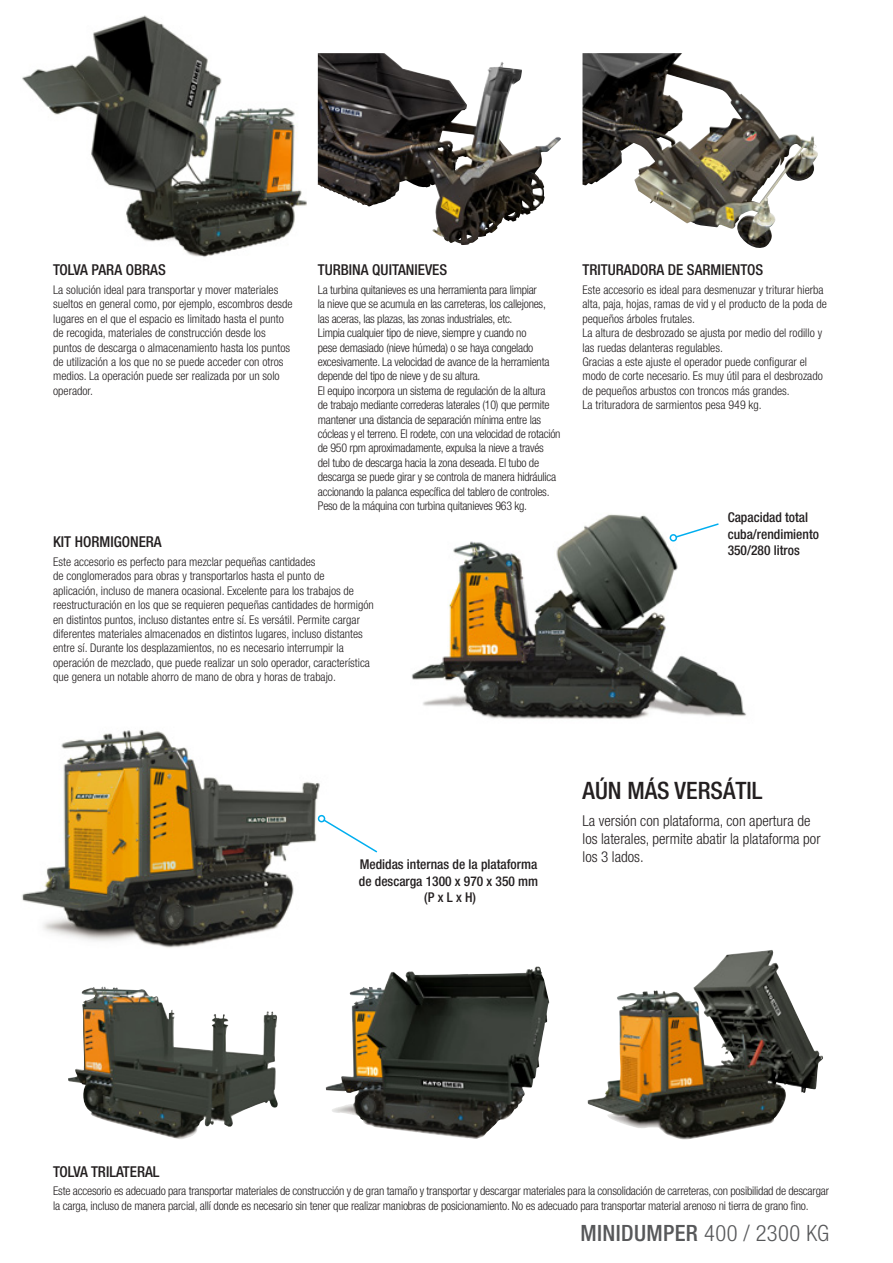
<style>
.page{position:relative;width:893px;height:1263px;background:#fff}
.page>*{position:absolute;margin:0;border:0;box-sizing:border-box;transform-origin:0 0}
.KI_Titoli_descrizion{font:500 condensed 24px "Helvetica Neue";color:#231f20}
.t1{font:500 condensed 22.5px "Helvetica Neue";letter-spacing:.015em;color:#57585a}
.KI_Testo_descrizione{font:300 condensed 15px/18px "Helvetica Neue";color:#231f20}
.KI_Didascalie_Titolo{font:500 condensed 15px "Helvetica Neue";color:#231f20}
.KI_Testi_callout_fot{font:500 condensed 13.5px/16.2px "Helvetica Neue";color:#231f20;text-align:center}
.KI_Didascalie_Testo{font:300 condensed 12px/14.4px "Helvetica Neue";color:#231f20}
.KI_Didascalie_Testo-2{font:300 condensed 12px/14.4px "Helvetica Neue";letter-spacing:-.02em;color:#231f20}
.s1{font-weight:300}
</style>
<div class="page">
<img style="left:22px;top:730px;width:304px;height:218px">
<img style="left:68px;top:986px;width:210px;height:153px">
<img style="left:326px;top:966px;width:214px;height:173px">
<img style="left:411px;top:514px;width:335px;height:205px">
<img style="left:22px;top:15px;width:285px;height:242px">
<img style="left:587px;top:950px;width:215px;height:190px">
<svg style="left:669px;top:522px;width:51px;height:20px"></svg>
<svg style="left:322px;top:818px;width:56px;height:36px"></svg>
<div style="left:318px;top:815px;width:7px;height:8px;border:2px solid #00aeef;border-radius:50%"></div>
<img style="left:582px;top:53px;width:194px;height:195px">
<img style="left:318px;top:53px;width:227px;height:192px">
<p class="KI_Didascalie_Titolo" style="left:53px;top:261px;width:114px">TOLVA PARA OBRAS</p>
<p class="KI_Didascalie_Testo" style="left:53px;top:282px;width:241px">La solución ideal para transportar y mover materiales sueltos en general como, por ejemplo, escombros desde lugares en el que el espacio es limitado hasta el punto de recogida, materiales de construcción desde los puntos de descarga o almacenamiento hasta los puntos de utilización a los que no se puede acceder con otros medios. La operación puede ser realizada por un solo operador.</p>
<p class="KI_Didascalie_Titolo" style="left:318px;top:261px;width:131px">TURBINA QUITANIEVES</p>
<p class="KI_Didascalie_Testo-2" style="left:318px;top:282px;width:233px">La turbina quitanieves es una herramienta para limpiar<br>la nieve que se acumula en las carreteras, los callejones, las aceras, las plazas, las zonas industriales, etc.<br>Limpia cualquier tipo de nieve, siempre y cuando no<br>pese demasiado (nieve húmeda) o se haya congelado excesivamente. La velocidad de avance de la herramienta depende del tipo de nieve y de su altura.</p>
<p class="KI_Didascalie_Testo-2" style="left:318px;top:383px;width:244px">El equipo incorpora un sistema de regulación de la altura<br>de trabajo mediante correderas laterales (10) que permite mantener una distancia de separación mínima entre las cócleas y el terreno. El rodete, con una velocidad de rotación de 950 rpm aproximadamente, expulsa la nieve a través<br>del tubo de descarga hacia la zona deseada. El tubo de descarga se puede girar y se controla de manera hidráulica accionando la palanca específica del tablero de controles.<br>Peso de la máquina con turbina quitanieves 963 kg.</p>
<p class="KI_Didascalie_Titolo" style="left:53px;top:533px;width:110px">KIT HORMIGONERA</p>
<p class="KI_Didascalie_Testo" style="left:53px;top:554px;width:322px">Este accesorio es perfecto para mezclar pequeñas cantidades<br>de conglomerados para obras y transportarlos hasta el punto de<br>aplicación, incluso de manera ocasional. Excelente para los trabajos de reestructuración en los que se requieren pequeñas cantidades de hormigón en distintos puntos, incluso distantes entre sí. Es versátil. Permite cargar diferentes materiales almacenados en distintos lugares, incluso distantes entre sí. Durante los desplazamientos, no es necesario interrumpir la operación de mezclado, que puede realizar un solo operador, característica que genera un notable ahorro de mano de obra y horas de trabajo.</p>
<p class="KI_Didascalie_Titolo" style="left:582px;top:261px;width:182px">TRITURADORA DE SARMIENTOS</p>
<p class="KI_Didascalie_Testo" style="left:582px;top:282px;width:246px">Este accesorio es ideal para desmenuzar y triturar hierba alta, paja, hojas, ramas de vid y el producto de la poda de pequeños árboles frutales.</p>
<p class="KI_Didascalie_Testo" style="left:582px;top:326px;width:241px">La altura de desbrozado se ajusta por medio del rodillo y las ruedas delanteras regulables.</p>
<p class="KI_Didascalie_Testo" style="left:582px;top:354px;width:242px">Gracias a este ajuste el operador puede configurar el modo de corte necesario. Es muy útil para el desbrozado de pequeños arbustos con troncos más grandes.</p>
<p class="KI_Didascalie_Testo" style="left:582px;top:398px;width:181px">La trituradora de sarmientos pesa 949 kg.</p>
<p class="KI_Testi_callout_fot" style="left:728px;top:509px;width:93px;text-align:left">Capacidad total cuba/rendimiento<br>350/280 litros</p>
<p class="KI_Testi_callout_fot" style="left:359px;top:856px;width:181px">Medidas internas de la plataforma de descarga 1300 x 970 x 350 mm (P x L x H)</p>
<p class="KI_Titoli_descrizion" style="left:583px;top:776px;width:181px">AÚN MÁS VERSÁTIL</p>
<p class="KI_Testo_descrizione" style="left:583px;top:811px;width:239px">La versión con plataforma, con apertura de los laterales, permite abatir la plataforma por los 3 lados.</p>
<p class="KI_Didascalie_Titolo" style="left:53px;top:1162px;width:108px">TOLVA TRILATERAL</p>
<p class="KI_Didascalie_Testo" style="left:53px;top:1184px;width:777px">Este accesorio es adecuado para transportar materiales de construcción y de gran tamaño y transportar y descargar materiales para la consolidación de carreteras, con posibilidad de descargar la carga, incluso de manera parcial, allí donde es necesario sin tener que realizar maniobras de posicionamiento. No es adecuado para transportar material arenoso ni tierra de grano fino.</p>
<h2 class="t1" style="left:581px;top:1219px;width:250px">MINIDUMPER <span class="s1">400 / 2300 KG</span></h2>
</div>
